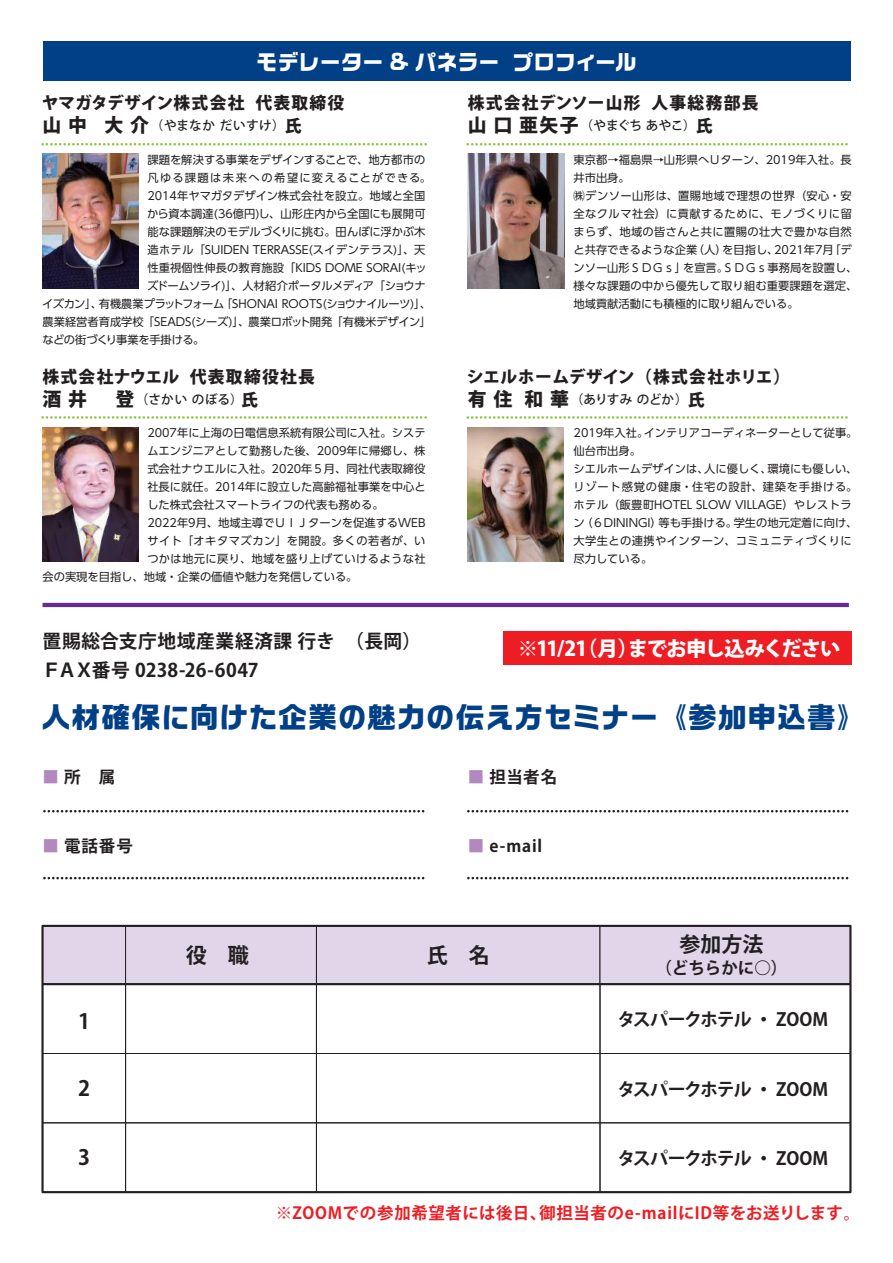
<style>
.page{position:relative;width:893px;height:1263px;background:#fff}
.page>*{position:absolute;margin:0;border:0;box-sizing:border-box;transform-origin:0 0}
.t1{font:700 28.5px "Ro G San Srf Std";letter-spacing:.035em;color:#014086}
.t2{font:700 21px "Ro G San Srf Std";letter-spacing:.005em;color:#fff}
.t3{font:700 21px "Koz Go Pro";color:#231f20}
.t4{font:800 20.4px "Koz Go Pro";letter-spacing:-.05em;color:#fff}
.t5{font:800 18.9px "Koz Go Pro";color:#231f20}
.t6{font:700 18.75px/28.5px "Koz Go Pro";letter-spacing:.025em;color:#231f20}
.t7{font:700 18px "Koz Go Pro";letter-spacing:-.05em;color:#231f20}
.t8{font:800 16.8px "Koz Go Pro";letter-spacing:.065em;color:#231f20}
.t9{font:800 16.8px "Koz Go Pro";letter-spacing:.015em;color:#231f20}
.t10{font:800 16.8px "Koz Go Pro";letter-spacing:.025em;color:#231f20}
.t11{font:700 16.5px "Koz Go Pro";letter-spacing:.03em;color:#ee1d23}
.t12{font:700 16.5px "Koz Go Pro";letter-spacing:.05em;color:#231f20}
.t13{font:500 12.6px "Koz Go Pro";color:#231f20}
.t14{font:500 12.6px "Koz Go Pro";letter-spacing:.035em;color:#231f20}
.t15{font:11.25px/18px "UD Shin Go Pro";color:#231f20}
.t16{font:11.25px "UD Shin Go Pro";letter-spacing:-.02em;color:#231f20}
.t17{font:11.25px "UD Shin Go Pro";letter-spacing:-.045em;color:#231f20}
.t18{font:11.25px "UD Shin Go Pro";letter-spacing:.05em;color:#231f20}
.t19{font:11.25px "UD Shin Go Pro";letter-spacing:.035em;color:#231f20}
.t20{font:11.25px "UD Shin Go Pro";letter-spacing:.12em;color:#231f20}
.t21{font:11.25px "UD Shin Go Pro";letter-spacing:-.025em;color:#231f20}
.s1{font-weight:800;font-size:18.9px}
.s2{font-weight:800;font-size:16.8px}
.s3{color:#b289be}
</style>
<div class="page">
<svg style="left:43px;top:143px;width:383px;height:3px"></svg>
<svg style="left:43px;top:416px;width:383px;height:3px"></svg>
<svg style="left:44px;top:810px;width:381px;height:2px"></svg>
<svg style="left:44px;top:877px;width:381px;height:2px"></svg>
<svg style="left:468px;top:810px;width:381px;height:2px"></svg>
<svg style="left:468px;top:877px;width:381px;height:2px"></svg>
<svg style="left:468px;top:143px;width:380px;height:3px"></svg>
<svg style="left:468px;top:416px;width:380px;height:3px"></svg>
<hr style="left:43px;top:603px;width:806px;height:4px;background:#652d91">
<img style="left:42px;top:154px;width:96px;height:134px">
<img style="left:468px;top:154px;width:96px;height:134px">
<img style="left:42px;top:427px;width:96px;height:134px">
<img style="left:468px;top:427px;width:96px;height:134px">
<div style="left:43px;top:42px;width:807px;height:39px;background:#014086"></div>
<div style="left:503px;top:631px;width:349px;height:34px;background:#ee1d23"></div>
<div style="left:42px;top:926px;width:84px;height:58px;background:#e0d5e9"></div>
<div style="left:125px;top:926px;width:192px;height:58px;background:#e0d5e9;border:1px solid #231f20"></div>
<div style="left:316px;top:926px;width:284px;height:58px;background:#e0d5e9;border:1px solid #231f20"></div>
<div style="left:600px;top:926px;width:251px;height:58px;background:#e0d5e9"></div>
<div style="left:316px;top:984px;width:284px;height:70px;border:1px solid #231f20"></div>
<div style="left:42px;top:1053px;width:84px;height:70px;border:1px solid #231f20"></div>
<div style="left:125px;top:1053px;width:192px;height:70px;border:1px solid #231f20"></div>
<div style="left:316px;top:1053px;width:284px;height:70px;border:1px solid #231f20"></div>
<div style="left:600px;top:1053px;width:251px;height:70px;border:1px solid #231f20"></div>
<div style="left:42px;top:1122px;width:84px;height:70px;border:1px solid #231f20"></div>
<div style="left:125px;top:1122px;width:192px;height:70px;border:1px solid #231f20"></div>
<div style="left:316px;top:1122px;width:284px;height:70px;border:1px solid #231f20"></div>
<div style="left:600px;top:1122px;width:251px;height:70px;border:1px solid #231f20"></div>
<div style="left:41px;top:925px;width:810px;height:268px;border:2px solid #231f20"></div>
<hr style="left:43px;top:983px;width:807px;height:2px;background:#231f20">
<h2 class="t2" style="left:256px;top:47px;width:381px">モデレーター &amp; パネラー プロフィール</h2>
<h3 class="t10" style="left:42px;top:92px;width:304px">ヤマガタデザイン株式会社 代表取締役</h3>
<p class="t14" style="left:43px;top:118px;width:261px"><span class="s1">山 中 大 介</span>（やまなか だいすけ）<span class="s2">氏</span></p>
<p class="t15" style="left:147px;top:150px;width:280px">課題を解決する事業をデザインすることで、地方都市の</p>
<p class="t20" style="left:147px;top:168px;width:285px">凡ゆる課題は未来への希望に変えることができる。</p>
<p class="t15" style="left:147px;top:186px;width:280px">2014年ヤマガタデザイン株式会社を設立。地域と全国</p>
<p class="t15" style="left:147px;top:204px;width:280px">から資本調達(36億円)し、山形庄内から全国にも展開可</p>
<p class="t15" style="left:147px;top:222px;width:280px">能な課題解決のモデルづくりに挑む。田んぼに浮かぶ木</p>
<p class="t15" style="left:147px;top:240px;width:280px">造ホテル「SUIDEN TERRASSE(スイデンテラス)」、天</p>
<p class="t15" style="left:147px;top:258px;width:281px">性重視個性伸長の教育施設「KIDS DOME SORAI(キッ</p>
<p class="t17" style="left:147px;top:276px;width:280px">ズドームソライ)」、人材紹介ポータルメディア「ショウナ</p>
<p class="t16" style="left:42px;top:294px;width:390px">イズカン」、有機農業プラットフォーム「SHONAI ROOTS(ショウナイルーツ)」、</p>
<p class="t15" style="left:43px;top:312px;width:390px">農業経営者育成学校「SEADS(シーズ)」、農業ロボット開発「有機米デザイン」</p>
<p class="t21" style="left:42px;top:330px;width:164px">などの街づくり事業を手掛ける。</p>
<h3 class="t8" style="left:43px;top:366px;width:274px">株式会社ナウエル 代表取締役社長</h3>
<h3 class="t5" style="left:43px;top:386px;width:46px">酒 井</h3>
<p class="t13" style="left:115px;top:392px;width:144px"><span class="s1">登</span>（さかい のぼる）<span class="s2">氏</span></p>
<p class="t15" style="left:147px;top:423px;width:280px">2007年に上海の日電信息系統有限公司に入社。システ</p>
<p class="t15" style="left:147px;top:441px;width:280px">ムエンジニアとして勤務した後、2009年に帰郷し、株</p>
<p class="t15" style="left:147px;top:459px;width:280px">式会社ナウエルに入社。2020年５月、同社代表取締役</p>
<p class="t15" style="left:147px;top:477px;width:280px">社長に就任。2014年に設立した高齢福祉事業を中心と</p>
<p class="t15" style="left:147px;top:495px;width:238px">した株式会社スマートライフの代表も務める。</p>
<p class="t15" style="left:147px;top:513px;width:280px">2022年9月、地域主導でＵＩＪターンを促進するWEB</p>
<p class="t18" style="left:147px;top:532px;width:280px">サイト「オキタマズカン」を開設。多くの若者が、い</p>
<p class="t19" style="left:147px;top:550px;width:280px">つかは地元に戻り、地域を盛り上げていけるような社</p>
<p class="t15" style="left:43px;top:567px;width:316px">会の実現を目指し、地域・企業の価値や魅力を発信している。</p>
<h3 class="t6" style="left:43px;top:628px;width:380px">置賜総合支庁地域産業経済課 行き　（長岡）<br>ＦＡＸ番号 0238-26-6047</h3>
<h3 class="t8" style="left:468px;top:92px;width:292px">株式会社デンソー山形 人事総務部長</h3>
<p class="t13" style="left:468px;top:118px;width:246px"><span class="s1">山 口 亜矢子</span>（やまぐち あやこ）<span class="s2">氏</span></p>
<p class="t15" style="left:574px;top:150px;width:285px">東京都→福島県→山形県へＵターン、2019年入社。長井市出身。<br>㈱デンソー山形は、置賜地域で理想の世界（安心・安全なクルマ社会）に貢献するために、モノづくりに留まらず、地域の皆さんと共に置賜の壮大で豊かな自然と共存できるような企業（人）を目指し、2021年7月「デンソー山形ＳＤＧｓ」を宣言。ＳＤＧｓ事務局を設置し、様々な課題の中から優先して取り組む重要課題を選定、地域貢献活動にも積極的に取り組んでいる。</p>
<h3 class="t9" style="left:467px;top:366px;width:325px">シエルホームデザイン（株式会社ホリエ）</h3>
<p class="t13" style="left:468px;top:392px;width:238px"><span class="s1">有 住 和 華</span>（ありすみ のどか）<span class="s2">氏</span></p>
<p class="t15" style="left:574px;top:423px;width:285px">2019年入社。インテリアコーディネーターとして従事。仙台市出身。<br>シエルホームデザインは、人に優しく、環境にも優しい、リゾート感覚の健康・住宅の設計、建築を手掛ける。ホテル（飯豊町HOTEL SLOW VILLAGE）やレストラン（６DININGI）等も手掛ける。学生の地元定着に向け、大学生との連携やインターン、コミュニティづくりに尽力している。</p>
<h3 class="t4" style="left:518px;top:635px;width:324px">※11/21（月）までお申し込みください</h3>
<h1 class="t1" style="left:42px;top:697px;width:825px">人材確保に向けた企業の魅力の伝え方セミナー《参加申込書》</h1>
<h3 class="t12" style="left:43px;top:766px;width:74px"><span class="s3">■</span> 所　属</h3>
<h3 class="t12" style="left:43px;top:835px;width:92px"><span class="s3">■</span> 電話番号</h3>
<h3 class="t12" style="left:468px;top:766px;width:91px"><span class="s3">■</span> 担当者名</h3>
<h3 class="t12" style="left:468px;top:835px;width:76px"><span class="s3">■</span> e-mail</h3>
<h2 class="t3" style="left:186px;top:942px;width:64px">役　職</h2>
<h2 class="t3" style="left:427px;top:942px;width:64px">氏　名</h2>
<h2 class="t3" style="left:679px;top:931px;width:85px">参加方法</h2>
<h3 class="t12" style="left:655px;top:957px;width:133px">（どちらかに○）</h3>
<h2 class="t3" style="left:78px;top:1007px;width:14px">1</h2>
<h3 class="t7" style="left:617px;top:1008px;width:212px">タスパークホテル ・ ZOOM</h3>
<h2 class="t3" style="left:78px;top:1075px;width:14px">2</h2>
<h2 class="t3" style="left:78px;top:1144px;width:14px">3</h2>
<h3 class="t7" style="left:617px;top:1077px;width:212px">タスパークホテル ・ ZOOM</h3>
<h3 class="t7" style="left:617px;top:1147px;width:212px">タスパークホテル ・ ZOOM</h3>
<h3 class="t11" style="left:276px;top:1202px;width:586px">※ZOOMでの参加希望者には後日、御担当者のe-mailにID等をお送りします。</h3>
</div>
